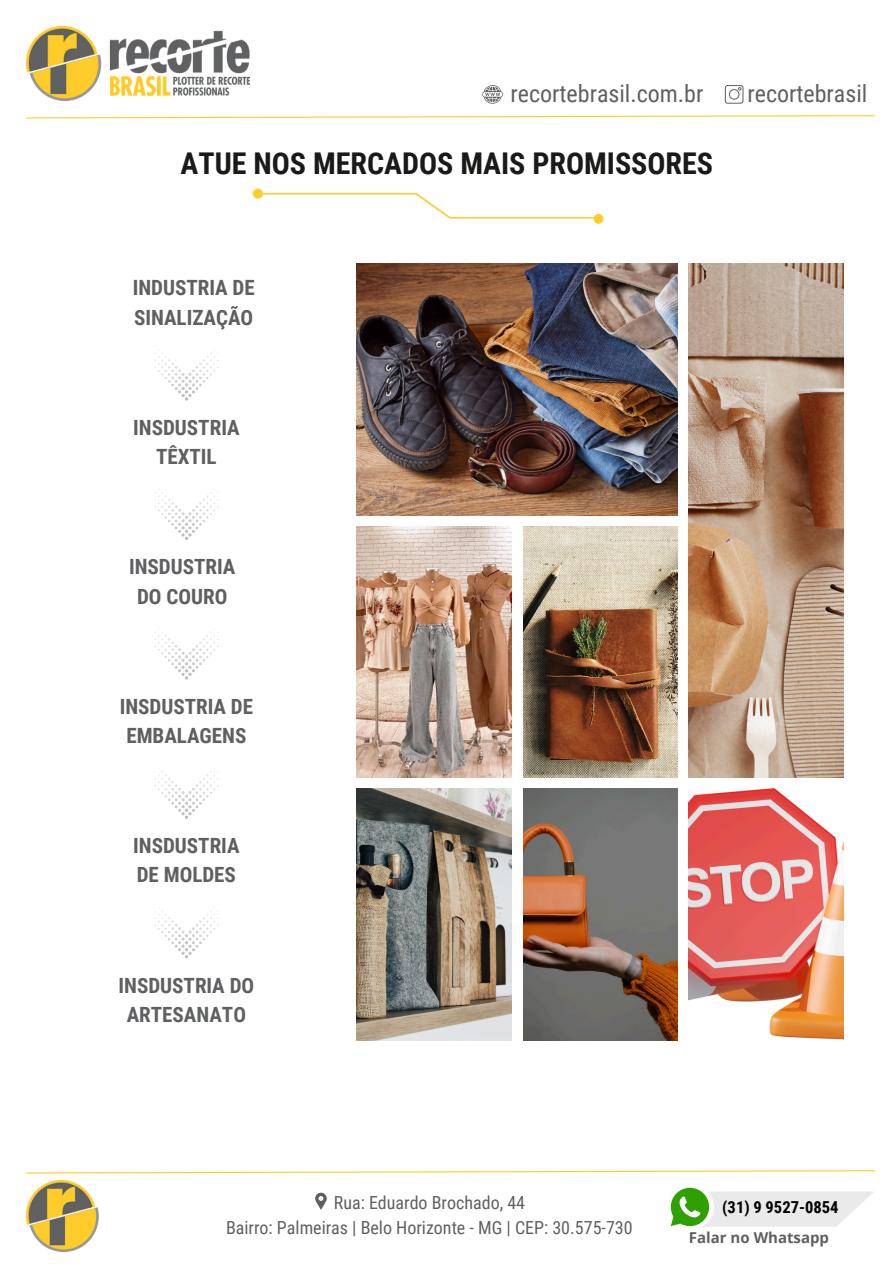
<style>
.page{position:relative;width:894px;height:1264px;background:#fff}
.page>*{position:absolute;margin:0;border:0;box-sizing:border-box;transform-origin:0 0}
.t1{font:700 30px "Roboto Condensed";color:#1a1a19}
.t2{font:24px "Roboto Condensed";color:#5f6062}
.t3{font:700 21px/29.2px "Roboto Condensed";color:#5f6062;text-align:center}
.t4{font:18px/24.8px "Roboto Condensed";color:#5f6062;text-align:center}
.t5{font:700 16.5px "Roboto Condensed";color:#000}
.t6{font:700 15px "Open Sans";color:#5f6062}
</style>
<div class="page">
<img style="left:356px;top:788px;width:155px;height:252px">
<img style="left:356px;top:263px;width:321px;height:252px">
<img style="left:356px;top:526px;width:155px;height:251px">
<img style="left:523px;top:526px;width:154px;height:251px">
<img style="left:523px;top:788px;width:154px;height:252px">
<img style="left:688px;top:263px;width:155px;height:514px">
<img style="left:688px;top:788px;width:155px;height:252px">
<img style="left:26px;top:27px;width:223px;height:73px">
<img style="left:26px;top:1180px;width:73px;height:71px">
<svg style="left:26px;top:115px;width:849px;height:4px"></svg>
<svg style="left:26px;top:1170px;width:849px;height:4px"></svg>
<svg style="left:670px;top:1187px;width:204px;height:40px"></svg>
<svg style="left:482px;top:85px;width:21px;height:19px"></svg>
<svg style="left:724px;top:85px;width:19px;height:19px"></svg>
<svg style="left:315px;top:1192px;width:11px;height:17px"></svg>
<svg style="left:253px;top:189px;width:350px;height:34px"></svg>
<svg style="left:154px;top:353px;width:64px;height:47px"></svg>
<svg style="left:155px;top:489px;width:63px;height:51px"></svg>
<svg style="left:154px;top:628px;width:64px;height:51px"></svg>
<svg style="left:155px;top:768px;width:63px;height:51px"></svg>
<svg style="left:155px;top:907px;width:63px;height:51px"></svg>
<p class="t2" style="left:510px;top:79px;width:194px">recortebrasil.com.br</p>
<p class="t2" style="left:747px;top:79px;width:121px">recortebrasil</p>
<h3 class="t1" style="left:180px;top:146px;width:534px">ATUE NOS MERCADOS MAIS PROMISSORES</h3>
<p class="t3" style="left:133px;top:273px;width:123px;text-align:left">INDUSTRIA DE<br>SINALIZAÇÃO</p>
<h3 class="t3" style="left:133px;top:413px;width:108px">INSDUSTRIA<br>TÊXTIL</h3>
<p class="t3" style="left:129px;top:552px;width:108px">INSDUSTRIA<br>DO COURO</p>
<h3 class="t3" style="left:120px;top:692px;width:135px">INSDUSTRIA DE<br>EMBALAGENS</h3>
<p class="t3" style="left:133px;top:831px;width:108px;text-align:left">INSDUSTRIA<br>DE MOLDES</p>
<h3 class="t3" style="left:118px;top:970px;width:137px">INSDUSTRIA DO<br>ARTESANATO</h3>
<h1 class="t4" style="left:226px;top:1190px;width:408px">Rua: Eduardo Brochado, 44<br>Bairro: Palmeiras | Belo Horizonte - MG | CEP: 30.575-730</h1>
<h2 class="t5" style="left:722px;top:1197px;width:117px">(31) 9 9527-0854</h2>
<p class="t6" style="left:688px;top:1226px;width:142px">Falar no Whatsapp</p>
</div>
